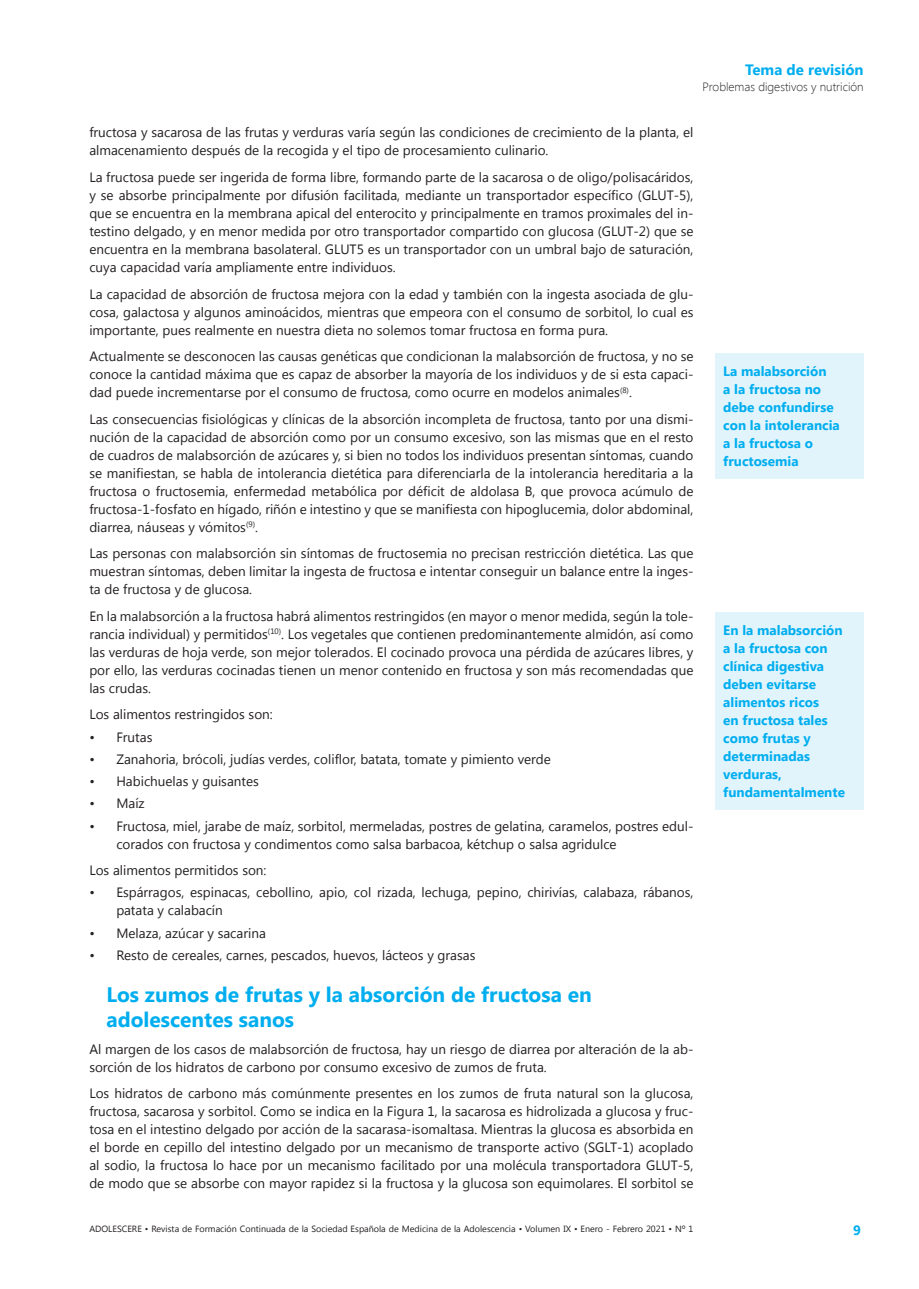
<style>
.page{position:relative;width:919px;height:1289px;background:#fff}
.page>*{position:absolute;margin:0;border:0;box-sizing:border-box;transform-origin:0 0}
.t1{font:700 21px/25.2px "Segoe UI";color:#00aeef}
.t2{font:700 15px "Segoe UI";color:#00aeef}
.t3{font:13.5px/18px "Segoe UI";color:#231f20;text-align:justify}
.t4{font:700 13.5px/18px "Segoe UI";color:#00aeef}
.t5{font:300 12px "Segoe UI";color:#231f20}
.t6{font:9px "Segoe UI";color:#231f20}
</style>
<div class="page">
<div style="left:714px;top:353px;width:149px;height:125px;background:#e1f4fc"></div>
<div style="left:714px;top:612px;width:149px;height:198px;background:#e1f4fc"></div>
<p class="t2" style="left:745px;top:59px;width:120px">Tema de revisión</p>
<p class="t5" style="left:702px;top:79px;width:163px">Problemas digestivos y nutrición</p>
<p class="t3" style="left:89px;top:123px;width:605px">fructosa y sacarosa de las frutas y verduras varía según las condiciones de crecimiento de la planta, el almacenamiento después de la recogida y el tipo de procesamiento culinario.</p>
<p class="t3" style="left:89px;top:167px;width:605px">La fructosa puede ser ingerida de forma libre, formando parte de la sacarosa o de oligo/polisacáridos, y se absorbe principalmente por difusión facilitada, mediante un transportador específico (GLUT-5), que se encuentra en la membrana apical del enterocito y principalmente en tramos proximales del in&shy;testino delgado, y en menor medida por otro transportador compartido con glucosa (GLUT-2) que se encuentra en la membrana basolateral. GLUT5 es un transportador con un umbral bajo de saturación, cuya capacidad varía ampliamente entre individuos.</p>
<p class="t3" style="left:89px;top:284px;width:605px">La capacidad de absorción de fructosa mejora con la edad y también con la ingesta asociada de glu&shy;cosa, galactosa y algunos aminoácidos, mientras que empeora con el consumo de sorbitol, lo cual es importante, pues realmente en nuestra dieta no solemos tomar fructosa en forma pura.</p>
<p class="t3" style="left:89px;top:346px;width:605px">Actualmente se desconocen las causas genéticas que condicionan la malabsorción de fructosa, y no se conoce la cantidad máxima que es capaz de absorber la mayoría de los individuos y de si esta capaci&shy;dad puede incrementarse por el consumo de fructosa, como ocurre en modelos animales<sup>(8)</sup>.</p>
<p class="t3" style="left:89px;top:409px;width:605px">Las consecuencias fisiológicas y clínicas de la absorción incompleta de fructosa, tanto por una dismi&shy;nución de la capacidad de absorción como por un consumo excesivo, son las mismas que en el resto de cuadros de malabsorción de azúcares y, si bien no todos los individuos presentan síntomas, cuando se manifiestan, se habla de intolerancia dietética para diferenciarla de la intolerancia hereditaria a la fructosa o fructosemia, enfermedad metabólica por déficit de aldolasa B, que provoca acúmulo de fructosa-1-fosfato en hígado, riñón e intestino y que se manifiesta con hipoglucemia, dolor abdominal, diarrea, náuseas y vómitos<sup>(9)</sup>.</p>
<p class="t3" style="left:89px;top:544px;width:605px">Las personas con malabsorción sin síntomas de fructosemia no precisan restricción dietética. Las que muestran síntomas, deben limitar la ingesta de fructosa e intentar conseguir un balance entre la inges&shy;ta de fructosa y de glucosa.</p>
<p class="t3" style="left:89px;top:606px;width:605px">En la malabsorción a la fructosa habrá alimentos restringidos (en mayor o menor medida, según la tole&shy;rancia individual) y permitidos<sup>(10)</sup>. Los vegetales que contienen predominantemente almidón, así como las verduras de hoja verde, son mejor tolerados. El cocinado provoca una pérdida de azúcares libres, y por ello, las verduras cocinadas tienen un menor contenido en fructosa y son más recomendadas que las crudas.</p>
<p class="t3" style="left:89px;top:705px;width:185px">Los alimentos restringidos son:</p>
<p class="t3" style="left:89px;top:727px;width:65px">• Frutas</p>
<p class="t3" style="left:89px;top:749px;width:463px">• Zanahoria, brócoli, judías verdes, coliflor, batata, tomate y pimiento verde</p>
<p class="t3" style="left:89px;top:771px;width:171px">• Habichuelas y guisantes</p>
<p class="t3" style="left:89px;top:794px;width:57px">• Maíz</p>
<p class="t3" style="left:116px;top:816px;width:578px;text-indent:-27px">• Fructosa, miel, jarabe de maíz, sorbitol, mermeladas, postres de gelatina, caramelos, postres edul&shy;corados con fructosa y condimentos como salsa barbacoa, kétchup o salsa agridulce</p>
<p class="t3" style="left:89px;top:860px;width:179px">Los alimentos permitidos son:</p>
<p class="t3" style="left:116px;top:882px;width:578px;text-indent:-27px">• Espá rragos, espinacas, cebollino, apio, col rizada, lechuga, pepino, chirivías, calabaza, rá banos, patata y calabacín</p>
<p class="t3" style="left:89px;top:923px;width:178px">• Melaza, azúcar y sacarina</p>
<p class="t3" style="left:89px;top:945px;width:387px">• Resto de cereales, carnes, pescados, huevos, lácteos y grasas</p>
<h1 class="t1" style="left:106px;top:980px;width:487px">Los zumos de frutas y la absorción de fructosa en adolescentes sanos</h1>
<p class="t3" style="left:89px;top:1039px;width:605px">Al margen de los casos de malabsorción de fructosa, hay un riesgo de diarrea por alteración de la ab&shy;sorción de los hidratos de carbono por consumo excesivo de zumos de fruta.</p>
<p class="t3" style="left:89px;top:1083px;width:605px">Los hidratos de carbono más comúnmente presentes en los zumos de fruta natural son la glucosa, fructosa, sacarosa y sorbitol. Como se indica en la Figura 1, la sacarosa es hidrolizada a glucosa y fruc&shy;tosa en el intestino delgado por acción de la sacarasa-isomaltasa. Mientras la glucosa es absorbida en el borde en cepillo del intestino delgado por un mecanismo de transporte activo (SGLT-1) acoplado al sodio, la fructosa lo hace por un mecanismo facilitado por una molécula transportadora GLUT-5, de modo que se absorbe con mayor rapidez si la fructosa y la glucosa son equimolares. El sorbitol se</p>
<p class="t4" style="left:723px;top:361px;width:118px">La malabsorción<br>a la fructosa no debe confundirse con la intolerancia a la fructosa o fructosemia</p>
<p class="t4" style="left:723px;top:620px;width:123px">En la malabsorción a la fructosa con clínica digestiva deben evitarse alimentos ricos<br>en fructosa tales como frutas y determinadas verduras, fundamentalmente</p>
<p class="t6" style="left:89px;top:1222px;width:605px">ADOLESCERE • Revista de Formación Continuada de la Sociedad Española de Medicina de la Adolescencia • Volumen IX • Enero - Febrero 2021 • Nº 1</p>
<p class="t4" style="left:853px;top:1220px;width:9px">9</p>
</div>
